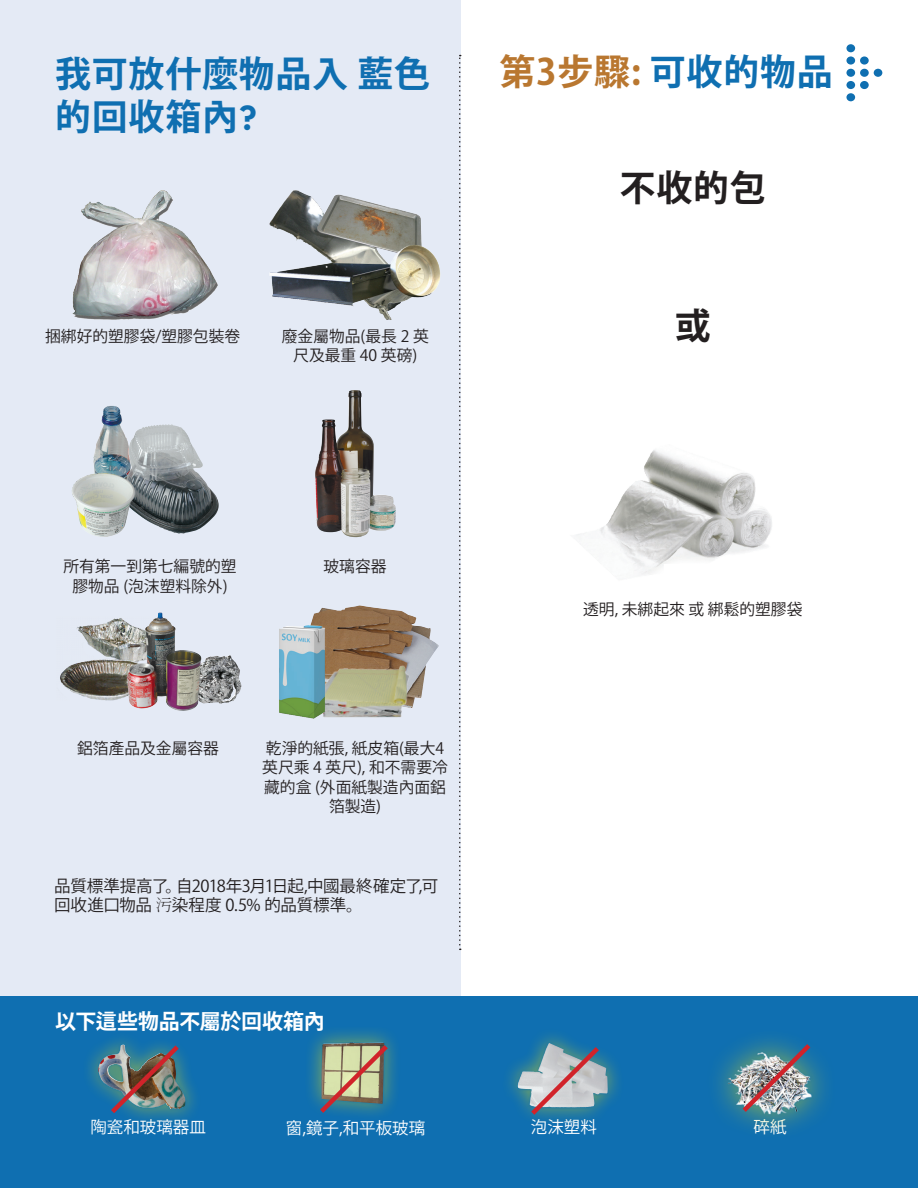
<style>
.page{position:relative;width:918px;height:1188px;background:#fff}
.page>*{position:absolute;margin:0;border:0;box-sizing:border-box;transform-origin:0 0}
.Heading{font:700 36px/43.2px "Koz Go Pr 6 N";letter-spacing:.02em;color:#0f6fb1}
.Heading-2{font:700 36px "Koz Go Pr 6 N";letter-spacing:.02em;color:#b97730}
.Heading-3{font:700 36px "Koz Go Pr 6 N";color:#231f20}
.Brown_Subheadings{font:700 21px "Koz Go Pr 6 N";letter-spacing:-.015em;color:#fff}
.Body_Text_Black{font:16.5px/19.8px "Koz Go Pr 6 N";letter-spacing:-.015em;color:#231f20}
.no_items{font:16.5px "Koz Go Pr 6 N";color:#fff}
.Items_on_White{font:15.75px/19.5px "Koz Go Pr 6 N";color:#231f20;text-align:center}
.s1{font-family:"Neutra Text"}
.s2{color:#0f6fb1}
.s3{font-family:"Adobe Ming Std";font-weight:300}
</style>
<div class="page">
<div style="left:0;top:0;width:460px;height:1022px;background:#e4eaf5"></div>
<img style="left:93px;top:406px;width:30px;height:60px">
<img style="left:112px;top:424px;width:107px;height:110px">
<img style="left:72px;top:466px;width:71px;height:71px">
<img style="left:72px;top:190px;width:146px;height:130px">
<img style="left:315px;top:390px;width:81px;height:147px">
<img style="left:269px;top:190px;width:172px;height:130px">
<img style="left:60px;top:618px;width:67px;height:82px">
<img style="left:202px;top:655px;width:39px;height:49px">
<img style="left:127px;top:613px;width:75px;height:98px">
<div style="left:0;top:997px;width:918px;height:191px;background:#0f6fb1"></div>
<div style="left:501px;top:1026px;width:124px;height:99px;background:#fff101;opacity:.5"></div>
<div style="left:518px;top:1043px;width:92px;height:67px;background:#0f6fb1;opacity:.75"></div>
<img style="left:518px;top:1043px;width:8px;height:65px">
<svg style="left:526px;top:1042px;width:78px;height:78px"></svg>
<div style="left:303px;top:1025px;width:99px;height:96px;background:#fff101;opacity:.5"></div>
<svg style="left:315px;top:1040px;width:78px;height:78px;background:#80968d"></svg>
<div style="left:81px;top:1028px;width:122px;height:98px;background:#fff101;opacity:.5"></div>
<div style="left:98px;top:1045px;width:90px;height:66px;background:#0f6fb1;opacity:.75"></div>
<img style="left:98px;top:1045px;width:88px;height:64px">
<img style="left:106px;top:1041px;width:78px;height:77px">
<img style="left:718px;top:1050px;width:105px;height:70px">
<img style="left:738px;top:1039px;width:77px;height:78px">
<svg style="left:459px;top:55px;width:2px;height:895px"></svg>
<img style="left:576px;top:450px;width:196px;height:125px">
<div style="left:846px;top:44px;width:9px;height:8px;background:#0f6fb1;border-radius:50%"></div>
<svg style="left:846px;top:56px;width:9px;height:9px"></svg>
<div style="left:860px;top:56px;width:9px;height:9px;background:#0f6fb1;border-radius:50%"></div>
<div style="left:846px;top:69px;width:9px;height:8px;background:#0f6fb1;border-radius:50%"></div>
<div style="left:860px;top:69px;width:9px;height:8px;background:#0f6fb1;border-radius:50%"></div>
<div style="left:874px;top:69px;width:8px;height:8px;background:#0f6fb1;border-radius:50%"></div>
<div style="left:846px;top:81px;width:9px;height:8px;background:#0f6fb1;border-radius:50%"></div>
<div style="left:860px;top:81px;width:9px;height:8px;background:#0f6fb1;border-radius:50%"></div>
<div style="left:846px;top:93px;width:9px;height:8px;background:#0f6fb1;border-radius:50%"></div>
<img style="left:313px;top:605px;width:126px;height:93px">
<img style="left:340px;top:658px;width:76px;height:59px">
<img style="left:279px;top:615px;width:61px;height:104px">
<p class="Heading" style="left:55px;top:53px;width:376px">我可放什麼物品入 藍色的回收箱內<span class="s1">?</span></p>
<p class="Items_on_White" style="left:45px;top:327px;width:197px">捆綁好的塑膠袋/塑膠包裝卷</p>
<p class="Items_on_White" style="left:282px;top:327px;width:148px">廢金屬物品(最長 2 英尺及最重 40 英磅)</p>
<p class="Heading-2" style="left:500px;top:51px;width:335px">第3步驟: <span class="s2">可收的物品</span></p>
<p class="Heading-3" style="left:620px;top:167px;width:148px">不收的包</p>
<p class="Heading-3" style="left:675px;top:305px;width:37px">或</p>
<p class="Items_on_White" style="left:63px;top:557px;width:175px">所有第一到第七編號的塑膠物品 (泡沫塑料除外)</p>
<p class="Items_on_White" style="left:324px;top:557px;width:64px">玻璃容器</p>
<p class="Items_on_White" style="left:77px;top:739px;width:143px">鋁箔產品及金屬容器</p>
<p class="Items_on_White" style="left:262px;top:739px;width:187px">乾淨的紙張, 紙皮箱(最大4英尺乘 4 英尺), 和不需要冷藏的盒 (外面紙製造內面鋁箔製造)</p>
<p class="Body_Text_Black" style="left:54px;top:876px;width:386px">品質標準提高了。自2018年3月1日起,中國最終確定了,可回收進口物品 <span class="s3">污</span>染程度 0.5% 的品質標準。</p>
<p class="Brown_Subheadings" style="left:55px;top:1009px;width:271px">以下這些物品不屬於回收箱內</p>
<p class="Items_on_White" style="left:583px;top:600px;width:221px">透明, 未綁起來 或 綁鬆的塑膠袋</p>
<p class="no_items" style="left:90px;top:1117px;width:117px">陶瓷和玻璃器皿</p>
<p class="no_items" style="left:286px;top:1119px;width:141px">窗,鏡子,和平板玻璃</p>
<p class="no_items" style="left:531px;top:1118px;width:67px">泡沫塑料</p>
<p class="no_items" style="left:754px;top:1118px;width:34px">碎紙</p>
</div>
